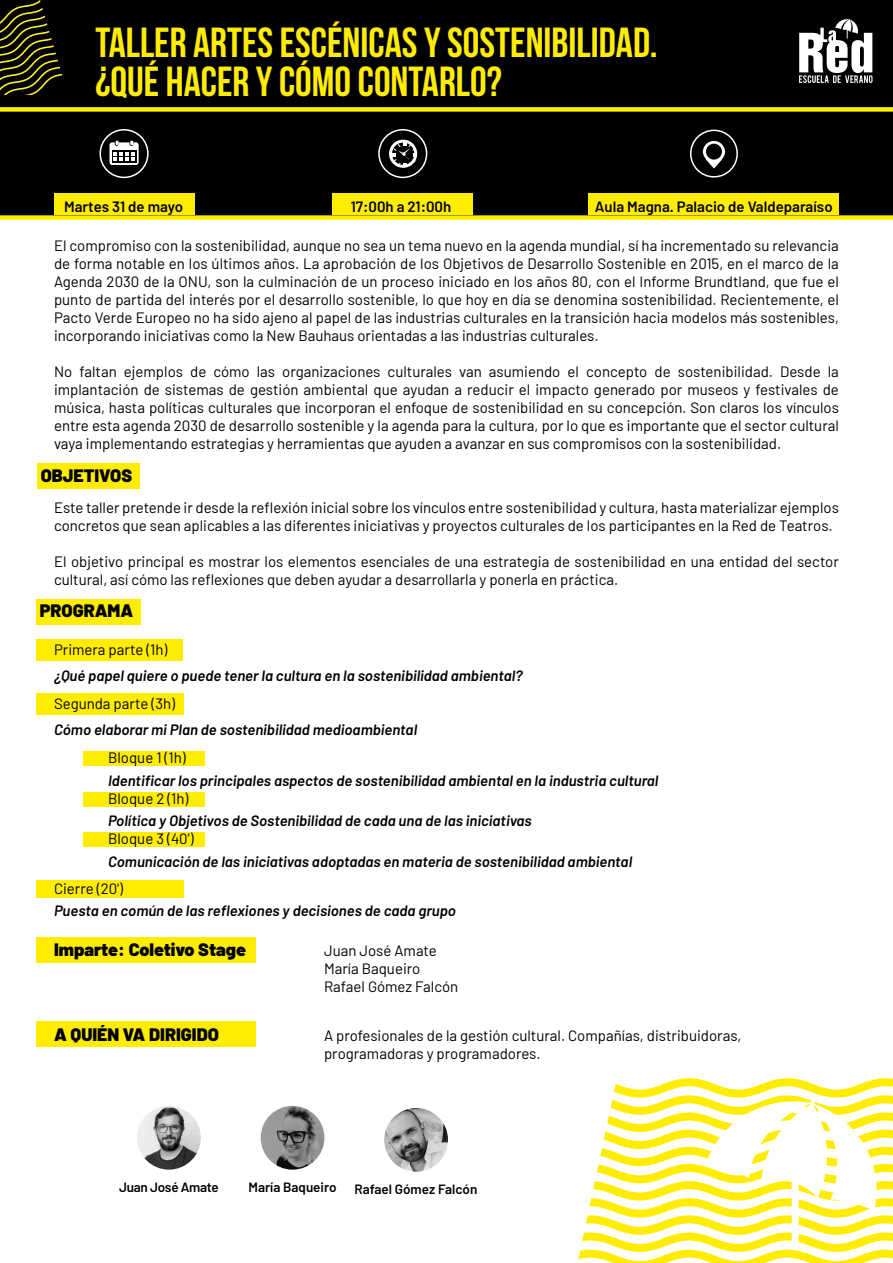
<style>
.page{position:relative;width:893px;height:1263px;background:#fff}
.page>*{position:absolute;margin:0;border:0;box-sizing:border-box;transform-origin:0 0}
.t1{font:700 42px "Bebas Neue";color:#ffed00}
.t2{font:900 18px "Barlow";color:#000}
.t3{font:15px/18px "Barlow";color:#000}
.t4{font:italic 600 15px "Barlow";color:#000}
.t5{font:600 15px "Barlow";color:#000}
.t6{font:600 13.5px "Barlow";color:#000}
.t7{font:600 13.5px "Barlow";letter-spacing:-.02em;color:#000}
</style>
<div class="page">
<div style="left:36px;top:1022px;width:220px;height:25px;background:#ffed00"></div>
<div style="left:36px;top:938px;width:220px;height:25px;background:#ffed00"></div>
<div style="left:83px;top:831px;width:122px;height:15px;background:#ffed00"></div>
<div style="left:83px;top:792px;width:122px;height:14px;background:#ffed00"></div>
<div style="left:83px;top:751px;width:122px;height:15px;background:#ffed00"></div>
<div style="left:36px;top:881px;width:148px;height:17px;background:#ffed00"></div>
<div style="left:36px;top:693px;width:148px;height:22px;background:#ffed00"></div>
<div style="left:37px;top:464px;width:103px;height:25px;background:#ffed00"></div>
<div style="left:36px;top:639px;width:147px;height:22px;background:#ffed00"></div>
<div style="left:1px;top:0;width:892px;height:109px;background:#000"></div>
<svg style="left:0;top:0;width:62px;height:95px"></svg>
<svg style="left:799px;top:19px;width:73px;height:64px"></svg>
<svg style="left:0;top:107px;width:893px;height:113px;background:#1b1900"></svg>
<div style="left:100px;top:130px;width:48px;height:47px;background:#000;border-radius:50%"></div>
<div style="left:99px;top:129px;width:50px;height:49px;border:2px solid #fff;border-radius:50%"></div>
<svg style="left:109px;top:141px;width:30px;height:24px"></svg>
<div style="left:691px;top:130px;width:46px;height:47px;background:#000;border-radius:50%"></div>
<div style="left:690px;top:130px;width:48px;height:48px;border:2px solid #fff;border-radius:50%"></div>
<svg style="left:703px;top:141px;width:22px;height:27px"></svg>
<div style="left:706px;top:144px;width:16px;height:16px;background:#000;border-radius:50%"></div>
<div style="left:54px;top:194px;width:140px;height:21px;background:#ffed00"></div>
<div style="left:379px;top:130px;width:48px;height:47px;background:#000;border-radius:50%"></div>
<div style="left:378px;top:129px;width:49px;height:49px;border:2px solid #fff;border-radius:50%"></div>
<div style="left:389px;top:140px;width:28px;height:28px;background:#fff;border-radius:50%"></div>
<svg style="left:392px;top:143px;width:25px;height:24px"></svg>
<div style="left:333px;top:194px;width:140px;height:21px;background:#ffed00"></div>
<div style="left:589px;top:194px;width:250px;height:21px;background:#ffed00"></div>
<div style="left:36px;top:599px;width:104px;height:25px;background:#ffed00"></div>
<img style="left:137px;top:1106px;width:64px;height:64px;border-radius:32px">
<img style="left:261px;top:1106px;width:63px;height:64px;border-radius:32px">
<img style="left:384px;top:1108px;width:64px;height:64px;border-radius:32px">
<svg style="left:578px;top:1078px;width:315px;height:185px"></svg>
<svg style="left:705px;top:1095px;width:180px;height:152px"></svg>
<p class="t1" style="left:95px;top:19px;width:564px">TALLER ARTES ESCÉNICAS Y SOSTENIBILIDAD.</p>
<p class="t1" style="left:95px;top:58px;width:408px">¿QUÉ HACER Y CÓMO CONTARLO?</p>
<p class="t5" style="left:64px;top:197px;width:121px">Martes 31 de mayo</p>
<p class="t5" style="left:351px;top:197px;width:102px">17:00h a 21:00h</p>
<p class="t5" style="left:595px;top:197px;width:239px">Aula Magna. Palacio de Valdeparaíso</p>
<p class="t3" style="left:54px;top:235px;width:786px;text-align:justify">El compromiso con la sostenibilidad, aunque no sea un tema nuevo en la agenda mundial, sí ha incrementado su relevancia de forma notable en los últimos años. La aprobación de los Objetivos de Desarrollo Sostenible en 2015, en el marco de la Agenda 2030 de la ONU, son la culminación de un proceso iniciado en los años 80, con el Informe Brundtland, que fue el punto de partida del interés por el desarrollo sostenible, lo que hoy en día se denomina sostenibilidad. Recientemente, el Pacto Verde Europeo no ha sido ajeno al papel de las industrias culturales en la transición hacia modelos más sostenibles, incorporando iniciativas como la New Bauhaus orientadas a las industrias culturales.</p>
<p class="t3" style="left:54px;top:361px;width:786px;text-align:justify">No faltan ejemplos de cómo las organizaciones culturales van asumiendo el concepto de sostenibilidad. Desde la implantación de sistemas de gestión ambiental que ayudan a reducir el impacto generado por museos y festivales de música, hasta políticas culturales que incorporan el enfoque de sostenibilidad en su concepción. Son claros los vínculos entre esta agenda 2030 de desarrollo sostenible y la agenda para la cultura, por lo que es importante que el sector cultural vaya implementando estrategias y herramientas que ayuden a avanzar en sus compromisos con la sostenibilidad.</p>
<p class="t2" style="left:41px;top:462px;width:93px">OBJETIVOS</p>
<p class="t3" style="left:54px;top:497px;width:786px">Este taller pretende ir desde la reflexión inicial sobre los vínculos entre sostenibilidad y cultura, hasta materializar ejemplos concretos que sean aplicables a las diferentes iniciativas y proyectos culturales de los participantes en la Red de Teatros.</p>
<p class="t3" style="left:54px;top:551px;width:786px">El objetivo principal es mostrar los elementos esenciales de una estrategia de sostenibilidad en una entidad del sector cultural, así cómo las reflexiones que deben ayudar a desarrollarla y ponerla en práctica.</p>
<p class="t2" style="left:40px;top:597px;width:95px">PROGRAMA</p>
<p class="t3" style="left:54px;top:640px;width:115px">Primera parte (1h)</p>
<p class="t4" style="left:54px;top:666px;width:470px">¿Qué papel quiere o puede tener la cultura en la sostenibilidad ambiental?</p>
<p class="t3" style="left:54px;top:694px;width:123px">Segunda parte (3h)</p>
<p class="t4" style="left:54px;top:720px;width:365px">Cómo elaborar mi Plan de sostenibilidad medioambiental</p>
<p class="t3" style="left:108px;top:748px;width:79px">Bloque 1 (1h)</p>
<p class="t4" style="left:108px;top:771px;width:552px">Identificar los principales aspectos de sostenibilidad ambiental en la industria cultural</p>
<p class="t3" style="left:108px;top:788px;width:82px">Bloque 2 (1h)</p>
<p class="t4" style="left:108px;top:811px;width:425px">Política y Objetivos de Sostenibilidad de cada una de las iniciativas</p>
<p class="t3" style="left:108px;top:829px;width:87px">Bloque 3 (40')</p>
<p class="t4" style="left:108px;top:852px;width:526px">Comunicación de las iniciativas adoptadas en materia de sostenibilidad ambiental</p>
<p class="t3" style="left:54px;top:878px;width:71px">Cierre (20')</p>
<p class="t4" style="left:54px;top:901px;width:403px">Puesta en común de las reflexiones y decisiones de cada grupo</p>
<p class="t2" style="left:54px;top:936px;width:194px">Imparte: Coletivo Stage</p>
<p class="t3" style="left:324px;top:940px;width:114px">Juan José Amate</p>
<p class="t3" style="left:324px;top:958px;width:98px">María Baqueiro</p>
<p class="t3" style="left:324px;top:976px;width:136px">Rafael Gómez Falcón</p>
<p class="t2" style="left:54px;top:1021px;width:166px">A QUIÉN VA DIRIGIDO</p>
<p class="t3" style="left:324px;top:1025px;width:419px">A profesionales de la gestión cultural. Compañías, distribuidoras, programadoras y programadores.</p>
<p class="t7" style="left:119px;top:1178px;width:101px">Juan José Amate</p>
<p class="t6" style="left:249px;top:1178px;width:90px">María Baqueiro</p>
<p class="t6" style="left:354px;top:1180px;width:124px">Rafael Gómez Falcón</p>
</div>
